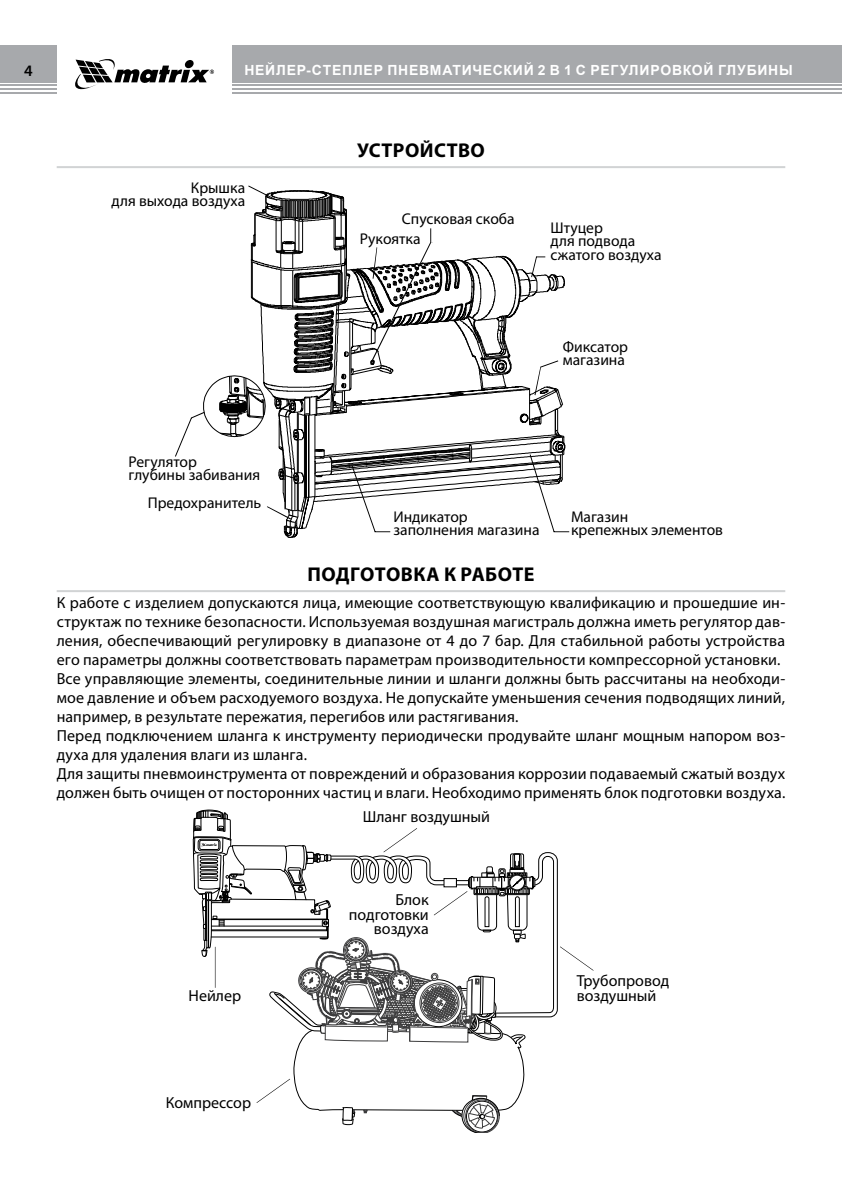
<style>
.page{position:relative;width:842px;height:1191px;background:#fff}
.page>*{position:absolute;margin:0;border:0;box-sizing:border-box;transform-origin:0 0}
.t1{font:700 20px "Myriad Pro";letter-spacing:.02em;color:#000}
.t2{font:16px/19px "Myriad Pro";letter-spacing:.01em;color:#000}
.t3{font:600 16px "Myriad Pro";color:#000}
.t4{font:15.6px/13.6px "Myriad Pro";color:#000}
.t5{font:700 14px "Arial";letter-spacing:.055em;color:#fff}
</style>
<div class="page">
<div style="left:0;top:45px;width:57px;height:37px;background:#a7a9ac"></div>
<hr style="left:0;top:84px;width:57px;height:2px;background:#a7a9ac">
<hr style="left:0;top:92px;width:57px;height:2px;background:#a7a9ac">
<hr style="left:0;top:88px;width:57px;height:2px;background:#a7a9ac">
<div style="left:232px;top:45px;width:610px;height:37px;background:#a7a9ac"></div>
<hr style="left:232px;top:84px;width:610px;height:2px;background:#a7a9ac">
<hr style="left:232px;top:92px;width:610px;height:2px;background:#a7a9ac">
<hr style="left:232px;top:88px;width:610px;height:2px;background:#a7a9ac">
<svg style="left:75px;top:59px;width:139px;height:31px"></svg>
<hr style="left:57px;top:166px;width:728px;height:2px;background:#d1d3d4">
<hr style="left:57px;top:590px;width:728px;height:2px;background:#d1d3d4">
<svg style="left:175px;top:185px;width:394px;height:353px"></svg>
<svg style="left:560px;top:946px;width:34px;height:24px"></svg>
<svg style="left:192px;top:809px;width:366px;height:323px"></svg>
<p class="t3" style="left:24px;top:60px;width:10px">4</p>
<p class="t5" style="left:244px;top:61px;width:550px">НЕЙЛЕР-СТЕПЛЕР ПНЕВМАТИЧЕСКИЙ 2 В 1 С РЕГУЛИРОВКОЙ ГЛУБИНЫ</p>
<p class="t4" style="left:112px;top:180px;width:135px;text-align:right">Крышка<br>для выхода воздуха</p>
<p class="t4" style="left:129px;top:454px;width:133px">Регулятор<br>глубины забивания</p>
<p class="t4" style="left:148px;top:496px;width:115px">Предохранитель</p>
<p class="t1" style="left:357px;top:137px;width:129px">УСТРОЙСТВО</p>
<p class="t4" style="left:402px;top:212px;width:114px">Спусковая скоба</p>
<p class="t4" style="left:360px;top:231px;width:62px">Рукоятка</p>
<p class="t4" style="left:551px;top:220px;width:112px">Штуцер<br>для подвода сжатого воздуха</p>
<p class="t4" style="left:563px;top:339px;width:67px">Фиксатор магазина</p>
<p class="t4" style="left:393px;top:509px;width:148px">Индикатор заполнения магазина</p>
<p class="t4" style="left:571px;top:509px;width:154px">Магазин<br>крепежных элементов</p>
<p class="t1" style="left:307px;top:561px;width:229px">ПОДГОТОВКА К РАБОТЕ</p>
<p class="t2" style="left:57px;top:593px;width:730px">К работе с изделием допускаются лица, имеющие соответствующую квалификацию и прошедшие ин&shy;структаж по технике безопасности. Используемая воздушная магистраль должна иметь регулятор дав&shy;ления, обеспечивающий регулировку в диапазоне от 4 до 7 бар. Для стабильной работы устройства его параметры должны соответствовать параметрам производительности компрессорной установки.<br>Все управляющие элементы, соединительные линии и шланги должны быть рассчитаны на необходи&shy;мое давление и объем расходуемого воздуха. Не допускайте уменьшения сечения подводящих линий, например, в результате пережатия, перегибов или растягивания.<br>Перед подключением шланга к инструменту периодически продувайте шланг мощным напором воз&shy;духа для удаления влаги из шланга.<br>Для защиты пневмоинструмента от повреждений и образования коррозии подаваемый сжатый воздух должен быть очищен от посторонних частиц и влаги. Необходимо применять блок подготовки воздуха.</p>
<p class="t2" style="left:363px;top:807px;width:129px">Шланг воздушный</p>
<p class="t2" style="left:189px;top:985px;width:54px">Нейлер</p>
<p class="t2" style="left:166px;top:1093px;width:87px">Компрессор</p>
<p class="t2" style="left:349px;top:892px;width:81px;line-height:14.8px;text-align:right">Блок подготовки воздуха</p>
<p class="t2" style="left:577px;top:972px;width:94px;line-height:14.8px">Трубопровод воздушный</p>
</div>
